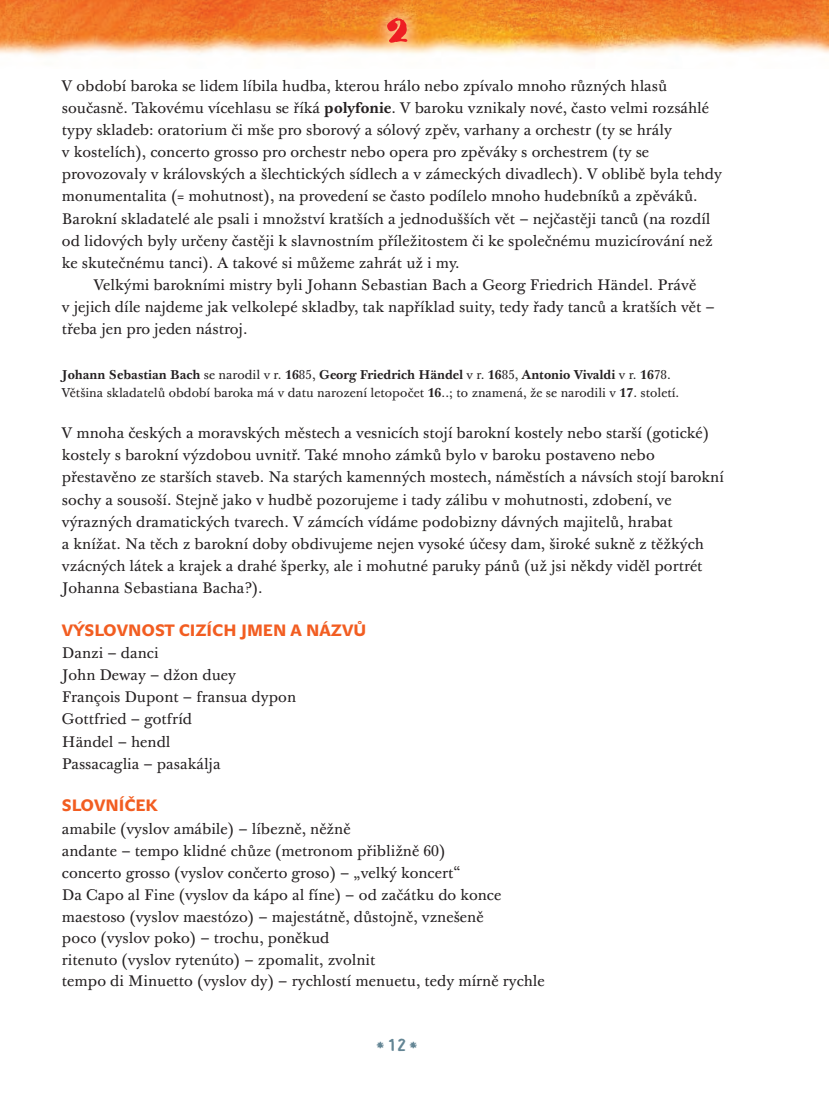
<style>
.page{position:relative;width:829px;height:1095px;background:#fff}
.page>*{position:absolute;margin:0;border:0;box-sizing:border-box;transform-origin:0 0}
.t1{font:16.25px "John Sans Heavy Pro";color:#f25d21}
.t2{font:16.25px "Confidential";color:#638594;scale:1.1 1}
.t3{font:15px/22.1px "Baskerville 10 Pro";color:#231f20}
.t4{font:12.5px/18.4px "Baskerville 10 Pro";color:#231f20}
.s1{font-weight:700}
</style>
<div class="page">
<svg style="left:0;top:0;width:829px;height:56px;background:#f39a52"></svg>
<p class="t3" style="left:62px;top:76px;width:607px">V období baroka se lidem líbila hudba, kterou hrálo nebo zpívalo mnoho různých hlasů</p>
<p class="t3" style="left:62px;top:99px;width:649px">současně. Takovému vícehlasu se říká <span class="s1">polyfonie</span>. V baroku vznikaly nové, často velmi rozsáhlé</p>
<p class="t3" style="left:62px;top:121px;width:611px">typy skladeb: oratorium či mše pro sborový a sólový zpěv, varhany a orchestr (ty se hrály</p>
<p class="t3" style="left:62px;top:143px;width:589px">v kostelích), concerto grosso pro orchestr nebo opera pro zpěváky s orchestrem (ty se</p>
<p class="t3" style="left:62px;top:165px;width:662px">provozovaly v královských a šlechtických sídlech a v zámeckých divadlech). V oblibě byla tehdy</p>
<p class="t3" style="left:62px;top:187px;width:637px">monumentalita (= mohutnost), na provedení se často podílelo mnoho hudebníků a zpěváků.</p>
<p class="t3" style="left:62px;top:209px;width:650px">Barokní skladatelé ale psali i množství kratších a jednodušších vět – nejčastěji tanců (na rozdíl</p>
<p class="t3" style="left:62px;top:231px;width:652px">od lidových byly určeny častěji k slavnostním příležitostem či ke společnému muzicírování než</p>
<p class="t3" style="left:62px;top:253px;width:399px">ke skutečnému tanci). A takové si můžeme zahrát už i my.</p>
<p class="t3" style="left:94px;top:276px;width:604px">Velkými barokními mistry byli Johann Sebastian Bach a Georg Friedrich Händel. Právě</p>
<p class="t3" style="left:62px;top:298px;width:654px">v jejich díle najdeme jak velkolepé skladby, tak například suity, tedy řady tanců a kratších vět –</p>
<p class="t3" style="left:62px;top:320px;width:187px">třeba jen pro jeden nástroj.</p>
<p class="t4" style="left:62px;top:366px;width:619px"><span class="s1">Johann Sebastian Bach</span> se narodil v r. <span class="s1">16</span>85, <span class="s1">Georg Friedrich Händel</span> v r. <span class="s1">16</span>85, <span class="s1">Antonio Vivaldi</span> v r. <span class="s1">16</span>78.<br>Většina skladatelů období baroka má v datu narození letopočet <span class="s1">16</span>..; to znamená, že se narodili v <span class="s1">17</span>. století.</p>
<p class="t3" style="left:62px;top:424px;width:663px">V mnoha českých a moravských městech a vesnicích stojí barokní kostely nebo starší (gotické) kostely s barokní výzdobou uvnitř. Také mnoho zámků bylo v baroku postaveno nebo přestavěno ze starších staveb. Na starých kamenných mostech, náměstích a návsích stojí barokní sochy a sousoší. Stejně jako v hudbě pozorujeme i tady zálibu v mohutnosti, zdobení, ve výrazných dramatických tvarech. V zámcích vídáme podobizny dávných majitelů, hrabat<br>a knížat. Na těch z barokní doby obdivujeme nejen vysoké účesy dam, široké sukně z těžkých vzácných látek a krajek a drahé šperky, ale i mohutné paruky pánů (už jsi někdy viděl portrét Johanna Sebastiana Bacha?).</p>
<p class="t1" style="left:62px;top:624px;width:306px">VÝSLOVNOST CIZÍCH jMEN a NÁZVŮ</p>
<p class="t3" style="left:62px;top:643px;width:236px">Danzi – danci<br>John Deway – džon duey<br>François Dupont – fransua dypon<br>Gottfried – gotfríd<br>Händel – hendl<br>Passacaglia – pasakálja</p>
<p class="t1" style="left:62px;top:800px;width:98px">SLOVNÍČEK</p>
<p class="t3" style="left:62px;top:819px;width:484px;line-height:21.8px">amabile (vyslov amábile) – líbezně, něžně<br>andante – tempo klidné chůze (metronom přibližně 60)<br>concerto grosso (vyslov cončerto groso) – „velký koncert“<br>Da Capo al Fine (vyslov da kápo al fíne) – od začátku do konce maestoso (vyslov maestózo) – majestátně, důstojně, vznešeně<br>poco (vyslov poko) – trochu, poněkud<br>ritenuto (vyslov rytenúto) – zpomalit, zvolnit<br>tempo di Minuetto (vyslov dy) – rychlostí menuetu, tedy mírně rychle</p>
<p class="t2" style="left:376px;top:1035px;width:39px">•12•</p>
</div>
